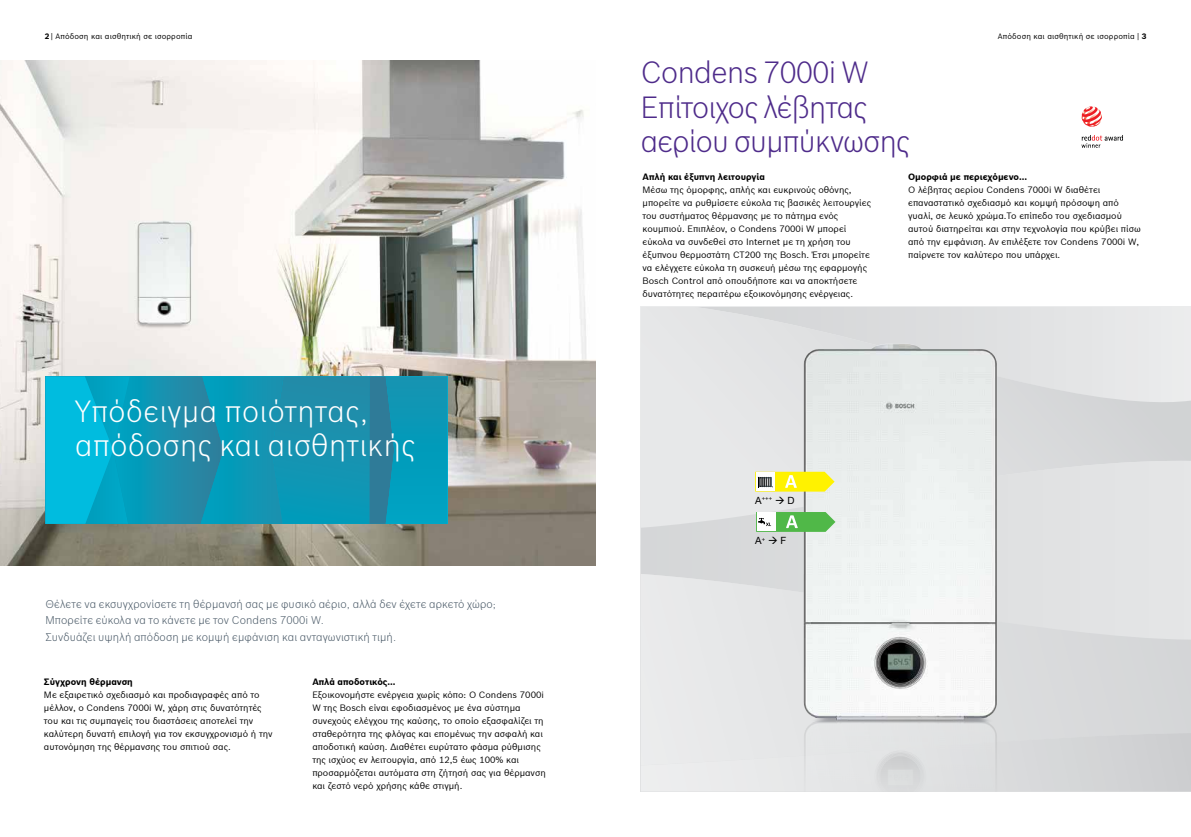
<style>
.page{position:relative;width:1191px;height:837px;background:#fff}
.page>*{position:absolute;margin:0;border:0;box-sizing:border-box;transform-origin:0 0}
.t1{font:300 30px/34.5px "Bosch Sans";letter-spacing:-.02em;color:#4e2b8a}
.t2{font:300 30px/34.5px "Bosch Sans";letter-spacing:.02em;color:#fff}
.t3{font:300 11px/16.5px "Bosch Sans";letter-spacing:.01em;color:#475765}
.t4{font:10px "Helvetica Neue LTW1 G";color:#000}
.t5{font:9px/13px "Bosch Sans";color:#000}
.t6{font:700 9px "Bosch Sans";color:#000}
.t7{font:7.7px "Bosch Sans";letter-spacing:.015em;color:#000}
.t8{font:5.8px "Helvetica Neue LTW1 G";color:#000}
.s1{font-weight:700}
.s2{font-size:10px}
</style>
<div class="page">
<svg style="left:641px;top:307px;width:550px;height:153px;background:#e0e1e2"></svg>
<svg style="left:641px;top:460px;width:550px;height:113px;background:#e1e2e3"></svg>
<svg style="left:641px;top:573px;width:550px;height:159px;background:#e0e1e2"></svg>
<svg style="left:641px;top:732px;width:550px;height:59px;background:#dcddde"></svg>
<svg style="left:1081px;top:106px;width:21px;height:21px"></svg>
<svg style="left:1081px;top:135px;width:42px;height:13px"></svg>
<img style="left:0;top:60px;width:595px;height:505px">
<img style="left:749px;top:332px;width:289px;height:459px">
<svg style="left:45px;top:376px;width:402px;height:147px;background:#0f99b8"></svg>
<svg style="left:755px;top:471px;width:79px;height:20px"></svg>
<svg style="left:756px;top:512px;width:79px;height:19px"></svg>
<p class="t7" style="left:45px;top:31px;width:149px"><span class="s1">2</span> | Απόδοση και αισθητική σε ισορροπία</p>
<p class="t7" style="left:998px;top:31px;width:150px">Απόδοση και αισθητική σε ισορροπία | <span class="s1">3</span></p>
<h1 class="t1" style="left:641px;top:54px;width:271px">Condens 7000i W<br>Επίτοιχος λέβητας αερίου συμπύκνωσης</h1>
<h1 class="t2" style="left:75px;top:393px;width:341px">Υπόδειγμα ποιότητας, απόδοσης και αισθητικής</h1>
<p class="t3" style="left:45px;top:595px;width:452px">Θέλετε να εκσυγχρονίσετε τη θέρμανσή σας με φυσικό αέριο, αλλά δεν έχετε αρκετό χώρο;<br>Μπορείτε εύκολα να το κάνετε με τον Condens 7000i W.<br>Συνδυάζει υψηλή απόδοση με κομψή εμφάνιση και ανταγωνιστική τιμή.</p>
<p class="t6" style="left:44px;top:675px;width:90px">Σύγχρονη θέρμανση</p>
<p class="t5" style="left:44px;top:688px;width:230px">Με εξαιρετικό σχεδιασμό και προδιαγραφές από το μέλλον, ο Condens 7000i W, χάρη στις δυνατότητές του και τις συμπαγείς του διαστάσεις αποτελεί την καλύτερη δυνατή επιλογή για τον εκσυγχρονισμό ή την αυτονόμηση της θέρμανσης του σπιτιού σας.</p>
<p class="t6" style="left:312px;top:675px;width:85px">Απλά αποδοτικός...</p>
<p class="t5" style="left:312px;top:688px;width:235px">Εξοικονομήστε ενέργεια χωρίς κόπο: Ο Condens 7000i W της Bosch είναι εφοδιασμένος με ένα σύστημα συνεχούς ελέγχου της καύσης, το οποίο εξασφαλίζει τη σταθερότητα της φλόγας και επομένως την ασφαλή και αποδοτική καύση. Διαθέτει ευρύτατο φάσμα ρύθμισης της ισχύος εν λειτουργία, από 12,5 έως 100% και προσαρμόζεται αυτόματα στη ζήτησή σας για θέρμανση και ζεστό νερό χρήσης κάθε στιγμή.</p>
<p class="t6" style="left:642px;top:171px;width:124px">Απλή και έξυπνη λειτουργία</p>
<p class="t5" style="left:642px;top:183px;width:230px">Μέσω της όμορφης, απλής και ευκρινούς οθόνης, μπορείτε να ρυθμίσετε εύκολα τις βασικές λειτουργίες του συστήματος θέρμανσης με το πάτημα ενός κουμπιού. Επιπλέον, ο Condens 7000i W μπορεί εύκολα να συνδεθεί στο Internet με τη χρήση του έξυπνου θερμοστάτη CT200 της Bosch. Έτσι μπορείτε να ελέγχετε εύκολα τη συσκευή μέσω της εφαρμογής Bosch Control από οπουδήποτε και να αποκτήσετε δυνατότητες περαιτέρω εξοικονόμησης ενέργειας.</p>
<p class="t6" style="left:908px;top:171px;width:121px">Ομορφιά με περιεχόμενο...</p>
<p class="t5" style="left:908px;top:183px;width:234px">Ο λέβητας αερίου Condens 7000i W διαθέτει επαναστατικό σχεδιασμό και κομψή πρόσοψη από γυαλί, σε λευκό χρώμα.Το επίπεδο του σχεδιασμού αυτού διατηρείται και στην τεχνολογία που κρύβει πίσω από την εμφάνιση. Αν επιλέξετε τον Condens 7000i W, παίρνετε τον καλύτερο που υπάρχει.</p>
<p class="t8" style="left:755px;top:494px;width:41px"><span class="s2">Α</span>+++ → <span class="s2">D</span></p>
<p class="t4" style="left:755px;top:534px;width:33px">Α<sup>+</sup> → F</p>
</div>
